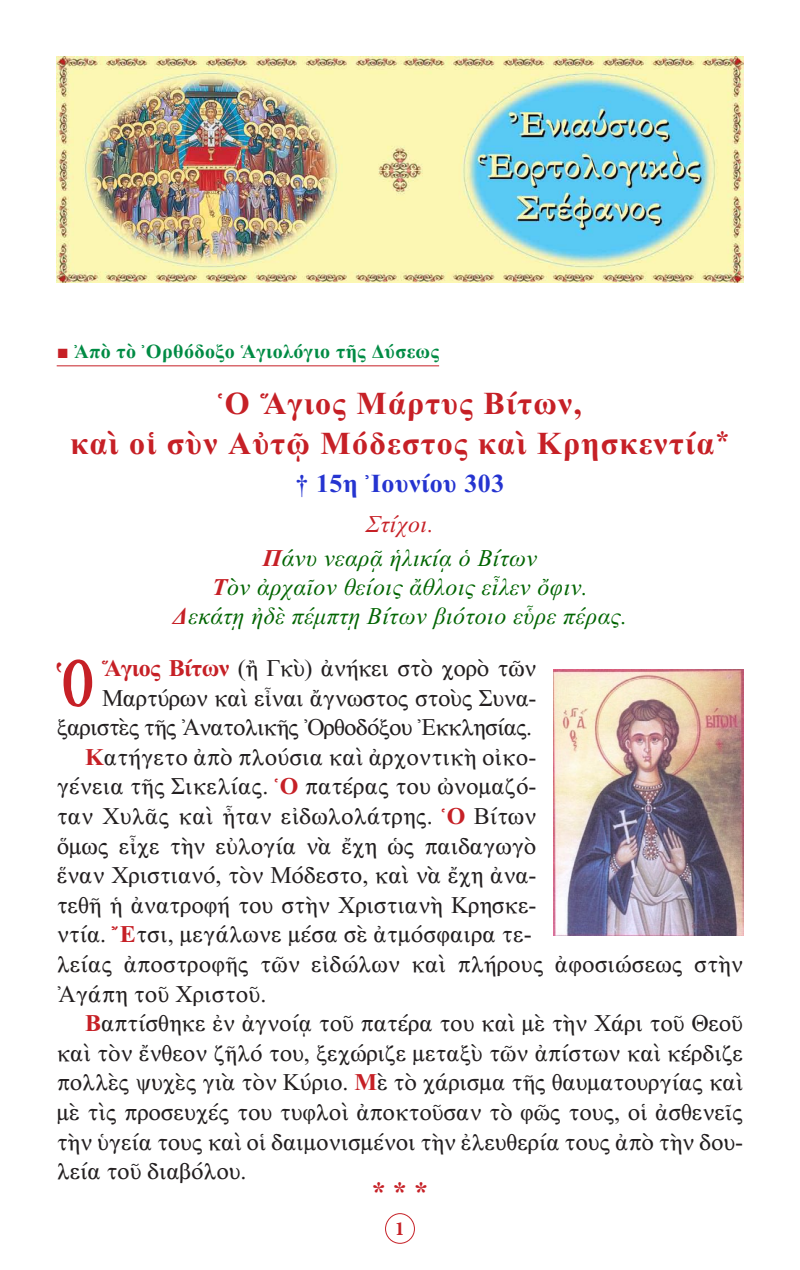
<style>
.page{position:relative;width:800px;height:1270px;background:#fff}
.page>*{position:absolute;margin:0;border:0;box-sizing:border-box;transform-origin:0 0}
.t1{font:49.6px "BYZIMAK";color:#c62026}
.t2{font:32px "CTOS New Times Bold Test 1";letter-spacing:.04em;color:#c62026}
.Asteriskoi{font:28px "CTOS New Times Bold Test 1";color:#c62026}
.t3{font:26px "CTOS New Times Bold Test 1";letter-spacing:.02em;color:#2534d0}
.t4{font:24px/29.6px "CTOS New Times Roman Test 1";letter-spacing:-.01em;color:#231f20;text-align:justify}
.t5{font:24px "CTOS New Times Italic Test 1";letter-spacing:.02em;color:#006400}
.t6{font:24px "CTOS New Times Italic Test 1";letter-spacing:.02em;color:#c62026}
.t7{font:20px "CTOS New Times Bold Test 1";letter-spacing:.02em;color:#008b44}
.t8{font:700 20px "Minion Pro";color:#c62026}
.s1{font-family:"CTOS New Times Roman Test 1";color:#c62026}
.s2{font-size:28px}
.s3{font-family:"CTOS New Times Bold Italic Test 1";color:#c62026}
.s4{font-size:66px}
.s5{font-family:"CTOS New Times Bold Test 1";color:#c62026}
</style>
<div class="page">
<div style="left:385px;top:1213px;width:30px;height:31px;border:1px solid #c62026;border-radius:50%"></div>
<img style="left:57px;top:57px;width:686px;height:226px">
<hr style="left:57px;top:365px;width:382px;height:1px;background:#c62026">
<img style="left:554px;top:669px;width:189px;height:266px">
<p class="t7" style="left:57px;top:340px;width:384px"><span class="s1">■</span> Ἀπὸ τὸ Ὀρθόδοξο Ἁγιολόγιο τῆς Δύσεως</p>
<p class="t2" style="left:218px;top:386px;width:365px">Ὁ Ἅγιος Μάρτυς Βίτων,</p>
<p class="t2" style="left:70px;top:426px;width:661px">καὶ οἱ σὺν Αὐτῷ Μόδεστος καὶ Κρησκεντία<span class="s2">*</span></p>
<p class="t3" style="left:296px;top:469px;width:210px">† 15η Ἰουνίου 303</p>
<p class="t6" style="left:366px;top:511px;width:69px">Στίχοι.</p>
<p class="t5" style="left:263px;top:546px;width:276px"><span class="s3">Π</span>άνυ νεαρᾷ ἡλικίᾳ ὁ Βίτων</p>
<p class="t5" style="left:212px;top:574px;width:377px"><span class="s3">Τ</span>ὸν ἀρχαῖον θείοις ἄθλοις εἶλεν ὄφιν.</p>
<p class="t5" style="left:173px;top:603px;width:456px"><span class="s3">Δ</span>εκάτῃ ἠδὲ πέμπτῃ Βίτων βιότοιο εὗρε πέρας.</p>
<p class="t1" style="left:51px;top:651px;width:45px">῾<span class="s4">Ο</span></p>
<p class="t4" style="left:57px;top:653px;width:481px;text-align:right"><span class="s5">Ἅγιος Βίτων</span> (ἢ Γκὺ) ἀνήκει στὸ χορὸ τῶν<br>Μαρτύρων καὶ εἶναι ἄγνωστος στοὺς Συνα&shy;ξαριστὲς τῆς Ἀνατολικῆς Ὀρθοδόξου Ἐκκλησίας.</p>
<p class="t4" style="left:57px;top:742px;width:481px;text-indent:28px"><span class="s5">Κ</span>ατήγετο ἀπὸ πλούσια καὶ ἀρχοντικὴ οἰκο&shy;γένεια τῆς Σικελίας. <span class="s5">Ὁ</span> πατέρας του ὠνομαζό&shy;ταν Χυλᾶς καὶ ἦταν εἰδωλολάτρης. <span class="s5">Ὁ</span> Βίτων ὅμως εἶχε τὴν εὐλογία νὰ ἔχη ὡς παιδαγωγὸ ἕναν Χριστιανό, τὸν Μόδεστο, καὶ νὰ ἔχη ἀνα&shy;τεθῆ ἡ ἀνατροφή του στὴν Χριστιανὴ Κρησκε&shy;ντία. <span class="s5">Ἔ</span>τσι, μεγάλωνε μέσα σὲ ἀτμόσφαιρα τε-</p>
<p class="t4" style="left:57px;top:949px;width:688px">λείας ἀποστροφῆς τῶν εἰδώλων καὶ πλήρους ἀφοσιώσεως στὴν<br>Ἀγάπη τοῦ Χριστοῦ.</p>
<p class="t4" style="left:57px;top:1008px;width:688px;text-indent:28px"><span class="s5">Β</span>απτίσθηκε ἐν ἀγνοίᾳ τοῦ πατέρα του καὶ μὲ τὴν Χάρι τοῦ Θεοῦ καὶ τὸν ἔνθεον ζῆλό του, ξεχώριζε μεταξὺ τῶν ἀπίστων καὶ κέρδιζε πολλὲς ψυχὲς γιὰ τὸν Κύριο. <span class="s5">Μ</span>ὲ τὸ χάρισμα τῆς θαυματουργίας καὶ μὲ τὶς προσευχές του τυφλοὶ ἀποκτοῦσαν τὸ φῶς τους, οἱ ἀσθενεῖς τὴν ὑγεία τους καὶ οἱ δαιμονισμένοι τὴν ἐλευθερία τους ἀπὸ τὴν δου&shy;λεία τοῦ διαβόλου.</p>
<p class="Asteriskoi" style="left:372px;top:1176px;width:57px">* * *</p>
<p class="t8" style="left:395px;top:1215px;width:11px">1</p>
</div>
